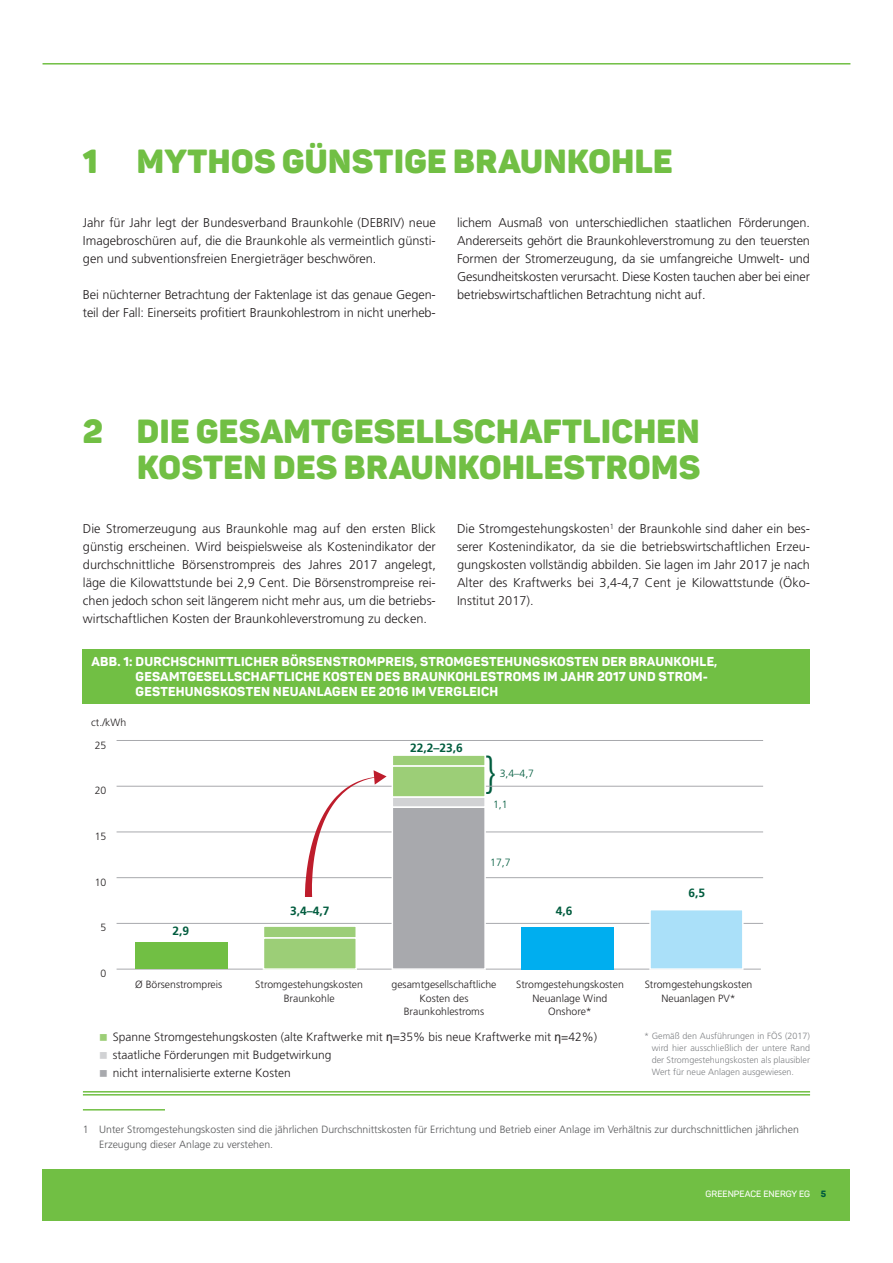
<style>
.page{position:relative;width:893px;height:1263px;background:#fff}
.page>*{position:absolute;margin:0;border:0;box-sizing:border-box;transform-origin:0 0}
.t1{font:300 42.9px "Frutiger LT";color:#005c3e;scale:.84 1}
.t2{font:900 33px/36px "Panton";letter-spacing:.015em;color:#71bf44;text-align:right}
.t3{font:300 12.75px/18px "Frutiger LT";letter-spacing:-.01em;color:#231f20;text-align:justify}
.t4{font:800 12.75px/15px "Panton";letter-spacing:.02em;color:#fff}
.t5{font:300 12px/18px "Frutiger LT";color:#231f20}
.t6{font:700 12px "Frutiger LT";color:#005c3e}
.t7{font:300 10.5px "Frutiger LT";color:#231f20}
.t8{font:300 10.5px/15px "Frutiger LT";color:#57585a}
.t9{font:300 10.5px "Frutiger LT";color:#005c3e}
.t10{font:300 9px/12px "Frutiger LT";color:#808285;text-align:justify}
.t11{font:600 9px "Panton";color:#fff}
.s1{font-family:"Arial";font-weight:400}
.s2{font-weight:800;color:#005c3e}
</style>
<div class="page">
<div style="left:43px;top:1169px;width:807px;height:51px;background:#71bf44"></div>
<hr style="left:43px;top:63px;width:807px;height:2px;background:#71bf44">
<hr style="left:117px;top:969px;width:644px;height:1px;background:#a8a9ad">
<hr style="left:117px;top:923px;width:646px;height:1px;background:#a8a9ad">
<hr style="left:117px;top:877px;width:646px;height:1px;background:#a8a9ad">
<hr style="left:117px;top:832px;width:646px;height:1px;background:#a8a9ad">
<hr style="left:117px;top:786px;width:646px;height:1px;background:#a8a9ad">
<hr style="left:117px;top:740px;width:646px;height:1px;background:#a8a9ad">
<div style="left:392px;top:755px;width:93px;height:11px;background:#9cce77"></div>
<div style="left:392px;top:754px;width:94px;height:13px;border:2px solid #fff"></div>
<div style="left:392px;top:766px;width:93px;height:31px;background:#9cce77"></div>
<div style="left:392px;top:765px;width:94px;height:33px;border:2px solid #fff"></div>
<div style="left:263px;top:926px;width:93px;height:12px;background:#9cce77"></div>
<div style="left:263px;top:925px;width:94px;height:14px;border:2px solid #fff"></div>
<div style="left:392px;top:797px;width:93px;height:10px;background:#d1d2d4"></div>
<div style="left:392px;top:796px;width:94px;height:12px;border:2px solid #fff"></div>
<div style="left:650px;top:910px;width:93px;height:59px;background:#aae0f9"></div>
<div style="left:649px;top:909px;width:95px;height:61px;border:2px solid #fff"></div>
<div style="left:135px;top:942px;width:92px;height:27px;background:#71bf44"></div>
<div style="left:263px;top:938px;width:93px;height:31px;background:#9cce77"></div>
<div style="left:263px;top:937px;width:94px;height:33px;border:2px solid #fff"></div>
<div style="left:392px;top:807px;width:93px;height:162px;background:#a8a9ad"></div>
<div style="left:392px;top:806px;width:94px;height:164px;border:2px solid #fff"></div>
<div style="left:521px;top:927px;width:93px;height:42px;background:#00aeef"></div>
<svg style="left:305px;top:770px;width:82px;height:127px"></svg>
<hr style="left:83px;top:1091px;width:727px;height:1px;background:#71bf44">
<hr style="left:83px;top:1094px;width:727px;height:1px;background:#71bf44">
<div style="left:83px;top:649px;width:727px;height:54px;background:#71bf44"></div>
<hr style="left:83px;top:1109px;width:82px;height:1px;background:#71bf44">
<h2 class="t2" style="left:83px;top:143px;width:591px">1 MYTHOS GÜNSTIGE BRAUNKOHLE</h2>
<p class="t3" style="left:83px;top:214px;width:354px">Jahr für Jahr legt der Bundesverband Braunkohle (DEBRIV) neue Imagebroschüren auf, die die Braunkohle als vermeintlich günsti&shy;gen und subventionsfreien Energieträger beschwören.</p>
<p class="t3" style="left:83px;top:286px;width:354px">Bei nüchterner Betrachtung der Faktenlage ist das genaue Gegen&shy;teil der Fall: Einerseits profitiert Braunkohlestrom in nicht unerheb-</p>
<p class="t3" style="left:457px;top:214px;width:354px">lichem Ausmaß von unterschiedlichen staatlichen Förderungen.<br>Andererseits gehört die Braunkohleverstromung zu den teuersten Formen der Stromerzeugung, da sie umfangreiche Umwelt- und Gesundheitskosten verursacht. Diese Kosten tauchen aber bei einer betriebswirtschaftlichen Betrachtung nicht auf.</p>
<h2 class="t2" style="left:83px;top:413px;width:619px">2 DIE GESAMTGESELLSCHAFTLICHEN<br>KOSTEN DES BRAUNKOHLESTROMS</h2>
<p class="t3" style="left:83px;top:520px;width:354px">Die Stromerzeugung aus Braunkohle mag auf den ersten Blick günstig erscheinen. Wird beispielsweise als Kostenindikator der durchschnittliche Börsenstrompreis des Jahres 2017 angelegt, läge die Kilowattstunde bei 2,9 Cent. Die Börsenstrompreise rei&shy;chen jedoch schon seit längerem nicht mehr aus, um die betriebs&shy;wirtschaftlichen Kosten der Braunkohleverstromung zu decken.</p>
<p class="t3" style="left:457px;top:520px;width:354px">Die Stromgestehungskosten<sup>1</sup> der Braunkohle sind daher ein bes&shy;serer Kostenindikator, da sie die betriebswirtschaftlichen Erzeu&shy;gungskosten vollständig abbilden. Sie lagen im Jahr 2017 je nach Alter des Kraftwerks bei 3,4-4,7 Cent je Kilowattstunde (Öko-Institut 2017).</p>
<p class="t4" style="left:136px;top:654px;width:583px;text-indent:-44px">ABB. 1: DURCHSCHNITTLICHER BÖRSENSTROMPREIS, STROMGESTEHUNGSKOSTEN DER BRAUNKOHLE,<br>GESAMTGESELLSCHAFTLICHE KOSTEN DES BRAUNKOHLESTROMS IM JAHR 2017 UND STROM-<br>GESTEHUNGSKOSTEN NEUANLAGEN EE 2016 IM VERGLEICH</p>
<p class="t7" style="left:91px;top:717px;width:36px">ct./kWh</p>
<p class="t7" style="left:95px;top:739px;width:13px">25</p>
<p class="t7" style="left:95px;top:785px;width:13px">20</p>
<p class="t7" style="left:95px;top:830px;width:13px">15</p>
<p class="t7" style="left:95px;top:876px;width:13px">10</p>
<p class="t7" style="left:101px;top:922px;width:7px">5</p>
<p class="t6" style="left:173px;top:924px;width:18px">2,9</p>
<p class="t6" style="left:290px;top:904px;width:41px">3,4–4,7</p>
<p class="t6" style="left:410px;top:741px;width:54px">22,2–23,6</p>
<h1 class="t1" style="left:486px;top:749px;width:13px">}</h1>
<p class="t9" style="left:500px;top:767px;width:36px">3,4–4,7</p>
<p class="t9" style="left:493px;top:798px;width:16px">1,1</p>
<p class="t9" style="left:490px;top:856px;width:22px">17,7</p>
<p class="t6" style="left:556px;top:904px;width:18px">4,6</p>
<p class="t6" style="left:689px;top:886px;width:18px">6,5</p>
<p class="t7" style="left:101px;top:967px;width:7px">0</p>
<p class="t7" style="left:135px;top:978px;width:89px">Ø Börsenstrompreis</p>
<p class="t7" style="left:255px;top:978px;width:109px">Stromgestehungskosten</p>
<p class="t7" style="left:391px;top:978px;width:106px">gesamtgesellschaftliche</p>
<p class="t7" style="left:516px;top:978px;width:109px">Stromgestehungskosten</p>
<p class="t7" style="left:645px;top:978px;width:109px">Stromgestehungskosten</p>
<p class="t7" style="left:284px;top:992px;width:52px">Braunkohle</p>
<p class="t7" style="left:419px;top:992px;width:51px">Kosten des</p>
<p class="t7" style="left:532px;top:992px;width:76px">Neuanlage Wind</p>
<p class="t7" style="left:661px;top:992px;width:76px">Neuanlagen PV*</p>
<p class="t7" style="left:404px;top:1005px;width:82px">Braunkohlestroms</p>
<p class="t7" style="left:548px;top:1005px;width:45px">Onshore*</p>
<p class="t5" style="left:113px;top:1028px;width:486px">Spanne Stromgestehungskosten (alte Kraftwerke mit <span class="s1">η</span>=35% bis neue Kraftwerke mit <span class="s1">η</span>=42%) staatliche Förderungen mit Budgetwirkung<br>nicht internalisierte externe Kosten</p>
<p class="t10" style="left:652px;top:1030px;width:160px;text-indent:-8px">* Gemäß den Ausführungen in FÖS (2017) wird hier ausschließlich der untere Rand der Stromgestehungskosten als plausibler Wert für neue Anlagen ausgewiesen.</p>
<p class="t8" style="left:99px;top:1121px;width:701px;text-indent:-16px">1 Unter Stromgestehungskosten sind die jährlichen Durchschnittskosten für Errichtung und Betrieb einer Anlage im Verhältnis zur durchschnittlichen jährlichen<br>Erzeugung dieser Anlage zu verstehen.</p>
<p class="t11" style="left:706px;top:1188px;width:122px">GREENPEACE ENERGY EG <span class="s2">5</span></p>
</div>
